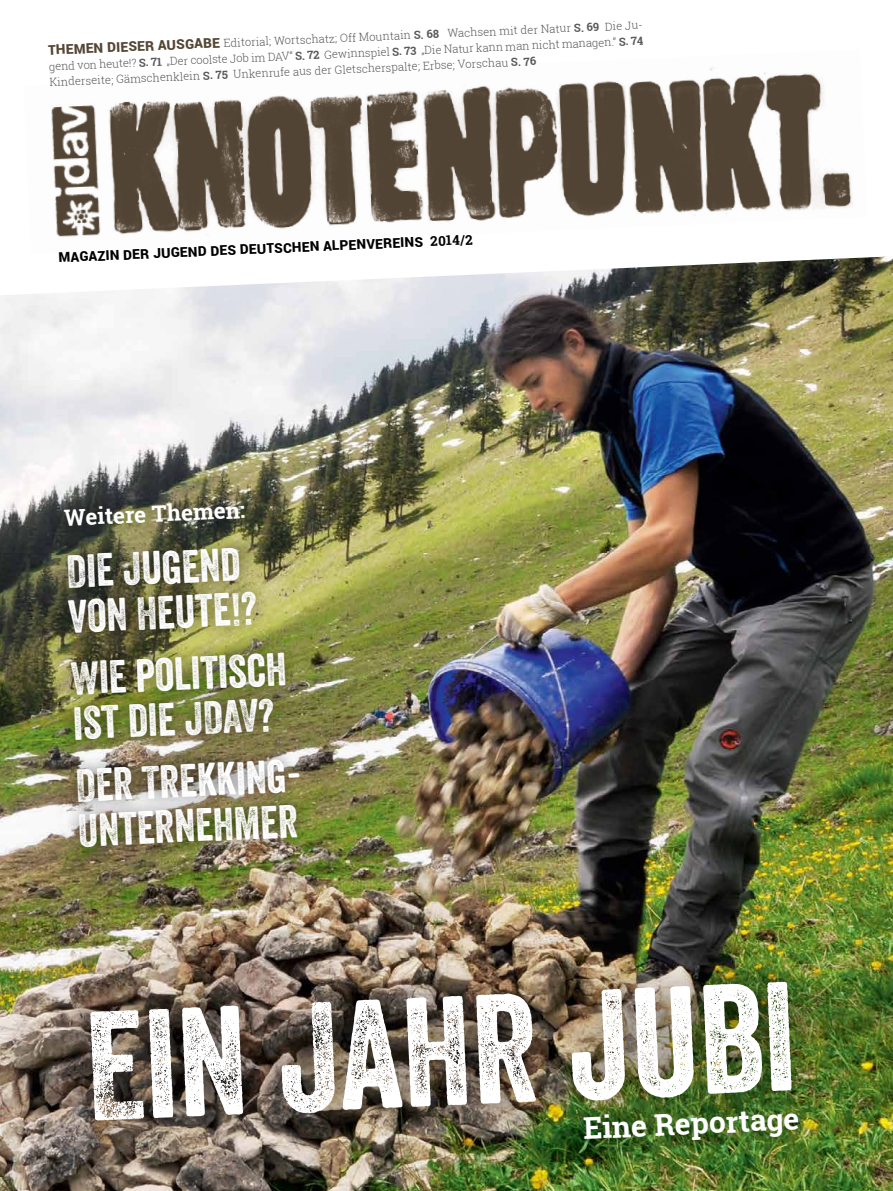
<style>
.page{position:relative;width:893px;height:1191px;background:#fff}
.page>*{position:absolute;margin:0;border:0;box-sizing:border-box;transform-origin:0 0}
.t1{font:150px "Veneer Two";color:#fff}
.t2{font:45px/45.2px "Veneer Two";color:#fff}
.t3{font:700 30px "Roboto Slab";color:#fff}
.t4{font:700 22.5px "Roboto Slab";color:#fff}
.t5{font:900 13.5px "Roboto";color:#000}
.t6{font:900 13.5px "Roboto";color:#534635}
.t7{font:300 11.25px/16.2px "Roboto Slab";color:#58595b;text-align:justify}
.s1{font-weight:700}
.s2{font-family:"Roboto Slab";font-weight:700}
</style>
<div class="page">
<img style="left:0;top:295px;width:893px;height:896px">
<svg style="left:24px;top:256px;width:869px;height:39px"></svg>
<img style="left:51px;top:68px;width:802px;height:169px">
<div style="left:58px;top:950px;width:771px;height:220px;background:#000;opacity:.5"></div>
<div style="left:51px;top:490px;width:261px;height:370px;background:#000;opacity:.5"></div>
<p class="t7" style="left:48px;top:39px;width:598px;text-indent:175px;rotate:-2deg">Editorial; Wortschatz; Off Mountain <span class="s1">S. 68</span> Wachsen mit der Natur <span class="s1">S</span><sup>.</sup> <sup>69</sup> Die Ju&shy;gend von heute!? <span class="s1">S. 71</span> „Der coolste Job im DAV“ <span class="s1">S. 72</span> Gewinnspiel <span class="s1">S. 73</span> „Die Natur kann man nicht managen.“ <sup>S.</sup> <sup>74<br></sup>Kinderseite; Gämschenklein <span class="s1">S. 75</span> Unkenrufe aus der Gletscherspalte; Erbse; Vorschau <sup>S.</sup> <sup>76</sup></p>
<p class="t6" style="left:48px;top:41px;width:173px;rotate:-3deg">Themen dieser Ausgabe</p>
<p class="t5" style="left:58px;top:250px;width:416px;rotate:-3deg">Ma gazin der Jugend des Deutschen Alpenvereins <span class="s2">2014/2</span></p>
<h3 class="t4" style="left:63px;top:503px;width:183px;rotate:-3deg">Weitere Themen:</h3>
<h2 class="t2" style="left:65px;top:549px;width:190px;rotate:-3deg">Die Jugend von Heute!?</h2>
<h2 class="t2" style="left:70px;top:657px;width:218px;line-height:44.7px;rotate:-3deg">Wie politisch ist die JDAV?</h2>
<h2 class="t2" style="left:74px;top:763px;width:235px;rotate:-3deg">Der Trekking-<br>Unternehmer</h2>
<h1 class="t1" style="left:83px;top:972px;width:712px;rotate:-2deg">Ein Jahr jubi</h1>
<h3 class="t3" style="left:582px;top:1108px;width:218px;rotate:-3deg">Eine Reportage</h3>
</div>
